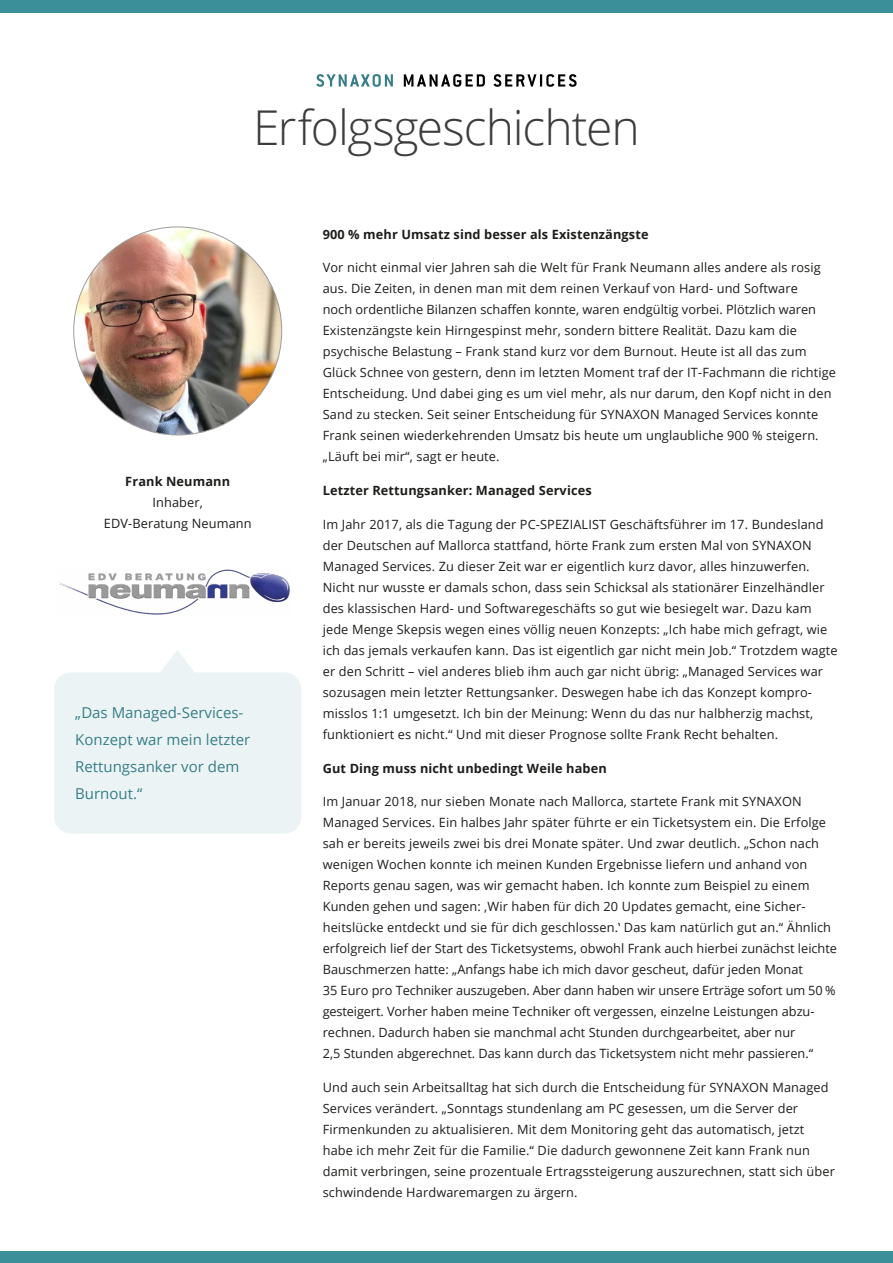
<style>
.page{position:relative;width:893px;height:1263px;background:#fff}
.page>*{position:absolute;margin:0;border:0;box-sizing:border-box;transform-origin:0 0}
.t1{font:300 48px "Open Sans";letter-spacing:-.025em;color:#3c3c3b}
.t2{font:15px/27px "Open Sans";color:#367e87}
.t3{font:12.75px/21px "Open Sans";letter-spacing:.01em;color:#1d1d1b}
.t4{font:700 12.75px "Open Sans";letter-spacing:.01em;color:#1d1d1b}
</style>
<div class="page">
<div style="left:0;top:0;width:893px;height:12px;background:#3b8f99"></div>
<div style="left:0;top:1251px;width:893px;height:12px;background:#3b8f99"></div>
<svg style="left:316px;top:74px;width:77px;height:13px"></svg>
<svg style="left:404px;top:74px;width:81px;height:13px"></svg>
<svg style="left:494px;top:74px;width:83px;height:13px"></svg>
<img style="left:74px;top:227px;width:208px;height:208px;border-radius:104px">
<div style="left:54px;top:672px;width:247px;height:161px;background:#ecf3f5;border-radius:17px"></div>
<svg style="left:161px;top:650px;width:33px;height:22px"></svg>
<img style="left:59px;top:569px;width:231px;height:45px">
<h1 class="t1" style="left:253px;top:94px;width:388px">Erfolgsgeschichten</h1>
<p class="t4" style="left:125px;top:472px;width:106px">Frank Neumann</p>
<p class="t3" style="left:104px;top:492px;width:149px;text-align:center">Inhaber,<br>EDV-Beratung Neumann</p>
<p class="t2" style="left:75px;top:699px;width:176px">„Das Managed-Services-<br>Konzept war mein letzter<br>Rettungsanker vor dem<br>Burnout.“</p>
<p class="t4" style="left:323px;top:225px;width:327px">900 % mehr Umsatz sind besser als Existenzängste</p>
<p class="t3" style="left:323px;top:257px;width:515px">Vor nicht einmal vier Jahren sah die Welt für Frank Neumann alles andere als rosig aus. Die Zeiten, in denen man mit dem reinen Verkauf von Hard- und Software<br>noch ordentliche Bilanzen schaffen konnte, waren endgültig vorbei. Plötzlich waren Existenzängste kein Hirngespinst mehr, sondern bittere Realität. Dazu kam die psychische Belastung – Frank stand kurz vor dem Burnout. Heute ist all das zum Glück Schnee von gestern, denn im letzten Moment traf der IT-Fachmann die richtige Entscheidung. Und dabei ging es um viel mehr, als nur darum, den Kopf nicht in den Sand zu stecken. Seit seiner Entscheidung für SYNAXON Managed Services konnte Frank seinen wiederkehrenden Umsatz bis heute um unglaubliche 900 % steigern. „Läuft bei mir“, sagt er heute.</p>
<p class="t4" style="left:323px;top:481px;width:270px">Letzter Rettungsanker: Managed Services</p>
<p class="t3" style="left:323px;top:513px;width:516px">Im Jahr 2017, als die Tagung der PC-SPEZIALIST Geschäftsführer im 17. Bundesland der Deutschen auf Mallorca stattfand, hörte Frank zum ersten Mal von SYNAXON Managed Services. Zu dieser Zeit war er eigentlich kurz davor, alles hinzuwerfen.<br>Nicht nur wusste er damals schon, dass sein Schicksal als stationärer Einzelhändler des klassischen Hard- und Softwaregeschäfts so gut wie besiegelt war. Dazu kam jede Menge Skepsis wegen eines völlig neuen Konzepts: „Ich habe mich gefragt, wie ich das jemals verkaufen kann. Das ist eigentlich gar nicht mein Job.“ Trotzdem wagte er den Schritt – viel anderes blieb ihm auch gar nicht übrig: „Managed Services war sozusagen mein letzter Rettungsanker. Deswegen habe ich das Konzept kompro&shy;misslos 1:1 umgesetzt. Ich bin der Meinung: Wenn du das nur halbherzig machst, funktioniert es nicht.“ Und mit dieser Prognose sollte Frank Recht behalten.</p>
<p class="t4" style="left:323px;top:759px;width:286px">Gut Ding muss nicht unbedingt Weile haben</p>
<p class="t3" style="left:323px;top:791px;width:516px">Im Januar 2018, nur sieben Monate nach Mallorca, startete Frank mit SYNAXON Managed Services. Ein halbes Jahr später führte er ein Ticketsystem ein. Die Erfolge sah er bereits jeweils zwei bis drei Monate später. Und zwar deutlich. „Schon nach wenigen Wochen konnte ich meinen Kunden Ergebnisse liefern und anhand von Reports genau sagen, was wir gemacht haben. Ich konnte zum Beispiel zu einem Kunden gehen und sagen: ‚Wir haben für dich 20 Updates gemacht, eine Sicher&shy;heitslücke entdeckt und sie für dich geschlossen.‛ Das kam natürlich gut an.“ Ähnlich erfolgreich lief der Start des Ticketsystems, obwohl Frank auch hierbei zunächst leichte Bauschmerzen hatte: „Anfangs habe ich mich davor gescheut, dafür jeden Monat<br>35 Euro pro Techniker auszugeben. Aber dann haben wir unsere Erträge sofort um 50 % gesteigert. Vorher haben meine Techniker oft vergessen, einzelne Leistungen abzu&shy;rechnen. Dadurch haben sie manchmal acht Stunden durchgearbeitet, aber nur<br>2,5 Stunden abgerechnet. Das kann durch das Ticketsystem nicht mehr passieren.“</p>
<p class="t3" style="left:323px;top:1077px;width:514px">Und auch sein Arbeitsalltag hat sich durch die Entscheidung für SYNAXON Managed Services verändert. „Sonntags stundenlang am PC gesessen, um die Server der Firmenkunden zu aktualisieren. Mit dem Monitoring geht das automatisch, jetzt habe ich mehr Zeit für die Familie.“ Die dadurch gewonnene Zeit kann Frank nun damit verbringen, seine prozentuale Ertragssteigerung auszurechnen, statt sich über schwindende Hardwaremargen zu ärgern.</p>
</div>
